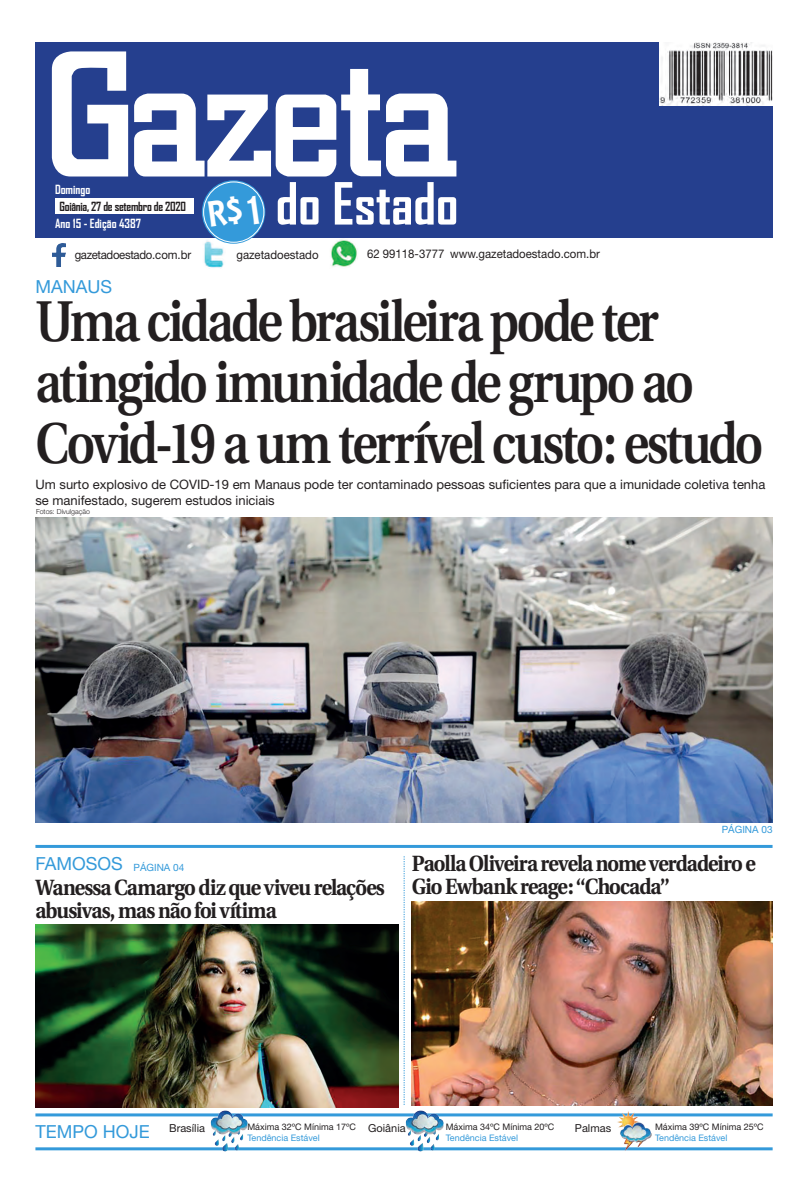
<style>
.page{position:relative;width:808px;height:1191px;background:#fff}
.page>*{position:absolute;margin:0;border:0;box-sizing:border-box;transform-origin:0 0}
.Manchete{font:600 57.4px/61.2px "Utopia";letter-spacing:-.06em;color:#231f20;scale:.85 1}
.t1{font:700 55.6px "Agency FB";color:#fff}
.Manchete-2{font:700 22px "Utopia";letter-spacing:-.045em;color:#231f20;scale:.91 1}
.Retranca{font:18px "Helvetica Neue";color:#349ada}
.Legenda{font:13px/15.3px "Helvetica Neue";color:#231f20}
.t2{font:700 12.1px "Agency FB";letter-spacing:-.02em;color:#231f20}
.t3{font:700 12.1px "Agency FB";color:#fff}
.t4{font:12px "Helvetica Neue";color:#231f20;scale:.95 1}
.t5{font:12px "Helvetica Neue";letter-spacing:-.03em;color:#231f20;scale:.95 1}
.Legenda-2{font:11px "Helvetica Neue";color:#231f20}
.Retranca-2{font:10px "Helvetica Neue";color:#349ada}
.Legenda-3{font:9px "Helvetica Neue";color:#231f20}
.Legenda-4{font:9px "Helvetica Neue";color:#349ada}
.Crédito_Fotógrafo{font:300 7px "Helvetica Neue";color:#231f20}
</style>
<div class="page">
<div style="left:35px;top:43px;width:737px;height:195px;background:#253f8e"></div>
<svg style="left:52px;top:51px;width:76px;height:125px"></svg>
<svg style="left:134px;top:69px;width:322px;height:107px"></svg>
<div style="left:55px;top:198px;width:138px;height:16px;background:#fff"></div>
<svg style="left:202px;top:180px;width:63px;height:64px"></svg>
<div style="left:203px;top:182px;width:61px;height:61px;border:1px solid #fff;border-radius:50%"></div>
<img style="left:660px;top:43px;width:112px;height:63px">
<img style="left:204px;top:240px;width:21px;height:29px">
<img style="left:330px;top:239px;width:28px;height:28px">
<img style="left:52px;top:243px;width:13px;height:23px">
<svg style="left:404px;top:856px;width:1px;height:249px"></svg>
<hr style="left:35px;top:845px;width:737px;height:3px;background:#349ada">
<hr style="left:35px;top:1113px;width:738px;height:3px;background:#349ada">
<hr style="left:35px;top:1147px;width:738px;height:3px;background:#349ada">
<img style="left:616px;top:1111px;width:35px;height:40px">
<img style="left:210px;top:1110px;width:37px;height:41px">
<img style="left:406px;top:1110px;width:37px;height:41px">
<img style="left:35px;top:924px;width:363px;height:183px">
<img style="left:412px;top:901px;width:360px;height:204px">
<img style="left:35px;top:517px;width:737px;height:305px">
<div style="left:208px;top:195px;width:51px;height:32px;background:#349ada"></div>
<p class="t3" style="left:55px;top:182px;width:37px">Domingo</p>
<p class="t2" style="left:59px;top:199px;width:128px">Goiânia, 27 de setembro de 2020</p>
<p class="t3" style="left:55px;top:216px;width:88px">Ano 15 - Edição 4387</p>
<p class="t1" style="left:276px;top:169px;width:184px">do Estado</p>
<p class="t5" style="left:75px;top:247px;width:124px">gazetadoestado.com.br</p>
<p class="t4" style="left:236px;top:247px;width:88px">gazetadoestado</p>
<p class="t4" style="left:367px;top:247px;width:83px">62 99118-3777</p>
<p class="t4" style="left:450px;top:247px;width:159px">www.gazetadoestado.com.br</p>
<p class="Retranca" style="left:35px;top:276px;width:78px">MANAUS</p>
<p class="Manchete" style="left:35px;top:291px;width:858px">Uma cidade brasileira pode ter atingido imunidade de grupo ao<br>Covid-19 a um terrível custo: estudo</p>
<p class="Legenda" style="left:35px;top:477px;width:731px">Um surto explosivo de COVID-19 em Manaus pode ter contaminado pessoas suficientes para que a imunidade coletiva tenha se manifestado, sugerem estudos iniciais</p>
<p class="Crédito_Fotógrafo" style="left:36px;top:507px;width:55px">Fotos: Divulgação</p>
<p class="Retranca-2" style="left:722px;top:823px;width:52px">PÁGINA 03</p>
<p class="Retranca" style="left:35px;top:853px;width:89px">FAMOSOS</p>
<p class="Retranca-2" style="left:134px;top:861px;width:52px">PÁGINA 04</p>
<p class="Manchete-2" style="left:412px;top:851px;width:380px">Paolla Oliveira revela nome verdadeiro e</p>
<p class="Manchete-2" style="left:35px;top:874px;width:385px">Wanessa Camargo diz que viveu relações</p>
<p class="Manchete-2" style="left:412px;top:874px;width:285px">Gio Ewbank reage: “Chocada”</p>
<p class="Manchete-2" style="left:35px;top:897px;width:266px">abusivas, mas não foi vítima</p>
<p class="Retranca" style="left:35px;top:1120px;width:116px">TEMPO HOJE</p>
<p class="Legenda-2" style="left:169px;top:1121px;width:37px">Brasília</p>
<p class="Legenda-3" style="left:247px;top:1121px;width:110px">Máxima 32ºC Mínima 17ºC</p>
<p class="Legenda-2" style="left:368px;top:1121px;width:39px">Goiânia</p>
<p class="Legenda-2" style="left:575px;top:1121px;width:38px">Palmas</p>
<p class="Legenda-4" style="left:247px;top:1132px;width:74px">Tendência Estável</p>
<p class="Legenda-3" style="left:446px;top:1121px;width:110px">Máxima 34ºC Mínima 20ºC</p>
<p class="Legenda-4" style="left:446px;top:1132px;width:74px">Tendência Estável</p>
<p class="Legenda-3" style="left:655px;top:1121px;width:110px">Máxima 39ºC Mínima 25ºC</p>
<p class="Legenda-4" style="left:655px;top:1132px;width:74px">Tendência Estável</p>
</div>
